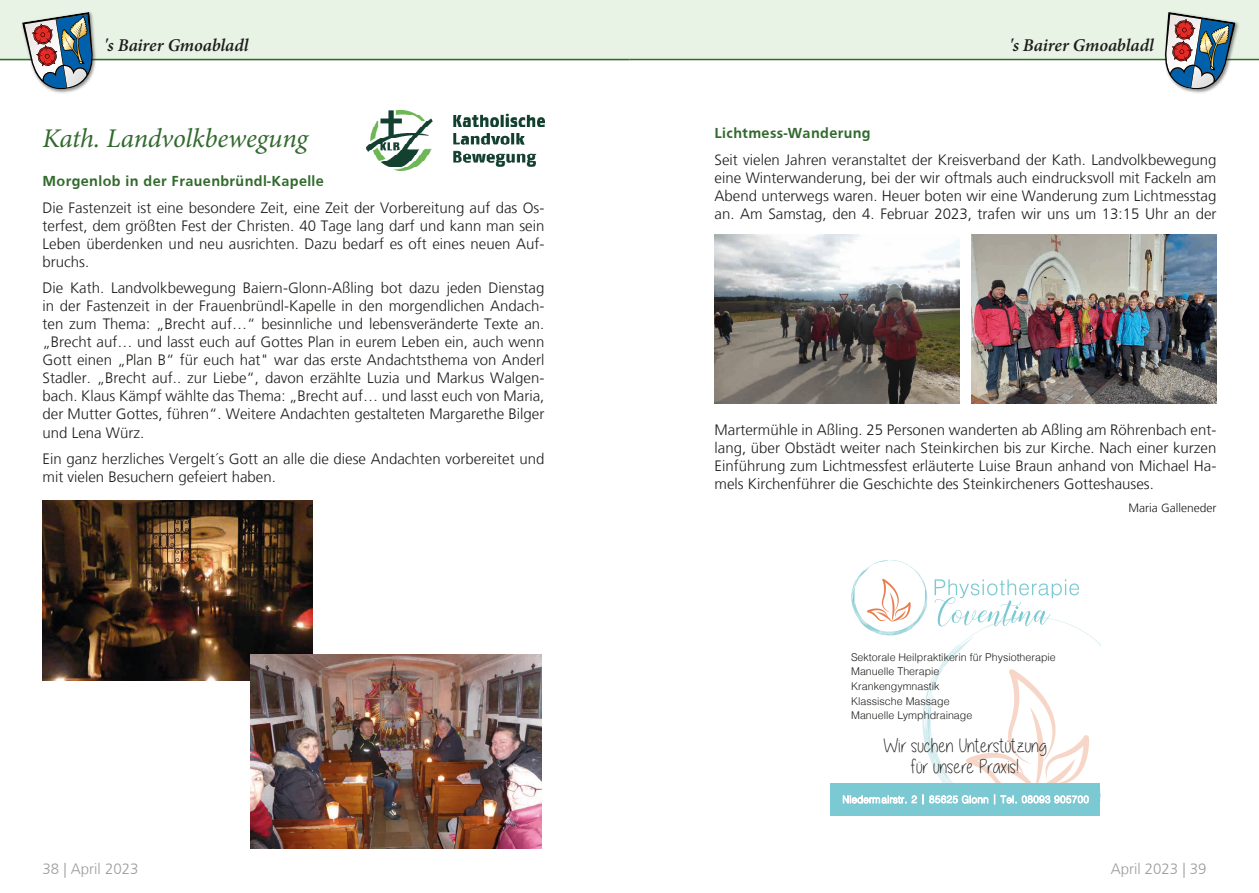
<style>
.page{position:relative;width:1259px;height:893px;background:#fff}
.page>*{position:absolute;margin:0;border:0;box-sizing:border-box;transform-origin:0 0}
.t1{font:italic 27px "Minion Pro";letter-spacing:-.01em;color:#326a2e}
.t2{font:19.35px/20.7px "Alittlesunshine";letter-spacing:.02em;color:#1d1d1b;text-align:center}
.t3{font:italic 600 18px "Minion Pro";letter-spacing:-.005em;color:#1d1d1b}
.t4{font:300 15px/18px "Frutiger LT";color:#1d1d1b;text-align:justify}
.t5{font:700 15px "Frutiger";letter-spacing:.025em;color:#326a2e}
.t6{font:300 15px "Frutiger LT";color:#9d9d9d}
.t7{font:300 12px "Frutiger LT";color:#1d1d1b}
.t8{font:300 10.65px/14.7px "Helvetica";color:#1d1d1b}
</style>
<div class="page">
<div style="left:0;top:0;width:629px;height:61px;background:#e8f2e5"></div>
<div style="left:629px;top:0;width:630px;height:60px;background:#e8f2e5"></div>
<hr style="left:0;top:59px;width:629px;height:1px;background:#326a2e">
<hr style="left:629px;top:59px;width:630px;height:1px;background:#326a2e">
<div style="left:21px;top:11px;width:76px;height:83px;background:#1d1d1b;opacity:.5"></div>
<img style="left:22px;top:12px;width:72px;height:78px">
<div style="left:1163px;top:11px;width:76px;height:83px;background:#1d1d1b;opacity:.5"></div>
<img style="left:1163px;top:12px;width:72px;height:78px">
<img style="left:367px;top:110px;width:177px;height:60px">
<img style="left:43px;top:501px;width:270px;height:179px">
<img style="left:251px;top:655px;width:290px;height:193px">
<img style="left:714px;top:235px;width:245px;height:169px">
<img style="left:971px;top:235px;width:245px;height:169px">
<div style="left:830px;top:783px;width:270px;height:32px;background:#7bc9d2"></div>
<svg style="left:843px;top:560px;width:257px;height:245px"></svg>
<p class="t3" style="left:104px;top:33px;width:146px">'s Bairer Gmoabladl</p>
<p class="t3" style="left:1009px;top:33px;width:146px">'s Bairer Gmoabladl</p>
<h1 class="t1" style="left:43px;top:120px;width:267px">Kath. Landvolkbewegung</h1>
<p class="t5" style="left:43px;top:173px;width:283px">Morgenlob in der Frauenbründl-Kapelle</p>
<p class="t4" style="left:43px;top:199px;width:503px">Die Fastenzeit ist eine besondere Zeit, eine Zeit der Vorbereitung auf das Os&shy;terfest, dem größten Fest der Christen. 40 Tage lang darf und kann man sein Leben überdenken und neu ausrichten. Dazu bedarf es oft eines neuen Auf&shy;bruchs.</p>
<p class="t4" style="left:43px;top:280px;width:503px">Die Kath. Landvolkbewegung Baiern-Glonn-Aßling bot dazu jeden Dienstag in der Fastenzeit in der Frauenbründl-Kapelle in den morgendlichen Andach&shy;ten zum Thema: „Brecht auf…“ besinnliche und lebensveränderte Texte an. „Brecht auf… und lasst euch auf Gottes Plan in eurem Leben ein, auch wenn Gott einen „Plan B“ für euch hat" war das erste Andachtsthema von Anderl Stadler. „Brecht auf.. zur Liebe“, davon erzählte Luzia und Markus Walgen&shy;bach. Klaus Kämpf wählte das Thema: „Brecht auf… und lasst euch von Maria, der Mutter Gottes, führen“. Weitere Andachten gestalteten Margarethe Bilger und Lena Würz.</p>
<p class="t4" style="left:43px;top:450px;width:503px">Ein ganz herzliches Vergelt´s Gott an alle die diese Andachten vorbereitet und mit vielen Besuchern gefeiert haben.</p>
<p class="t5" style="left:714px;top:125px;width:158px">Lichtmess-Wanderung</p>
<p class="t4" style="left:714px;top:151px;width:503px">Seit vielen Jahren veranstaltet der Kreisverband der Kath. Landvolkbewegung eine Winterwanderung, bei der wir oftmals auch eindrucksvoll mit Fackeln am Abend unterwegs waren. Heuer boten wir eine Wanderung zum Lichtmesstag an. Am Samstag, den 4. Februar 2023, trafen wir uns um 13:15 Uhr an der</p>
<p class="t4" style="left:714px;top:421px;width:503px">Martermühle in Aßling. 25 Personen wanderten ab Aßling am Röhrenbach ent&shy;lang, über Obstädt weiter nach Steinkirchen bis zur Kirche. Nach einer kurzen Einführung zum Lichtmessfest erläuterte Luise Braun anhand von Michael Ha&shy;mels Kirchenführer die Geschichte des Steinkircheners Gotteshauses.</p>
<p class="t7" style="left:1128px;top:501px;width:89px">Maria Galleneder</p>
<p class="t8" style="left:851px;top:649px;width:206px">Sektorale Heilpraktikerin für Physiotherapie<br>Manuelle Therapie<br>Krankengymnastik<br>Klassische Massage<br>Manuelle Lymphdrainage</p>
<p class="t2" style="left:883px;top:736px;width:164px">Wir suchen Unterstützung für unsere Praxis!</p>
<p class="t6" style="left:43px;top:861px;width:97px">38 | April 2023</p>
<p class="t6" style="left:1110px;top:861px;width:97px">April 2023 | 39</p>
</div>
